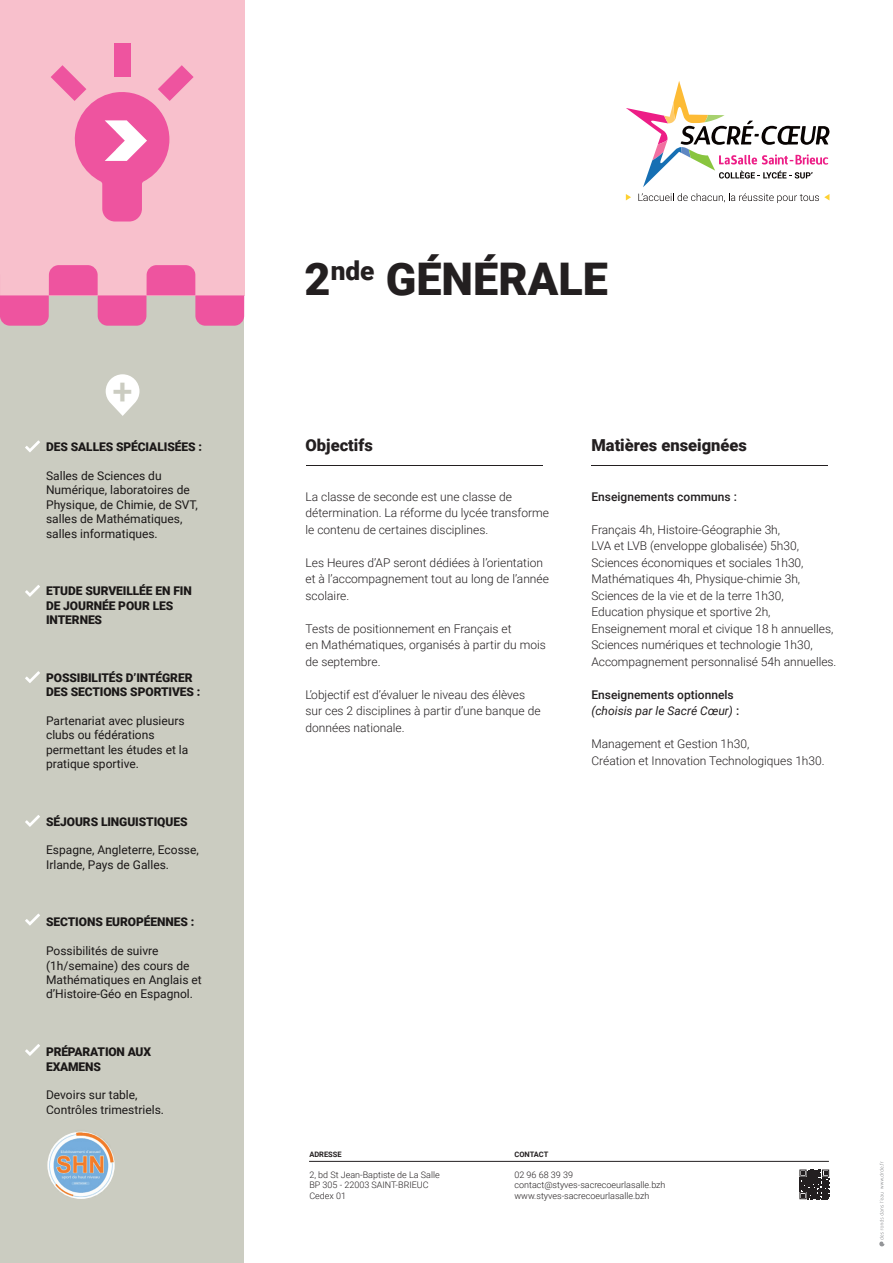
<style>
.page{position:relative;width:893px;height:1263px;background:#fff}
.page>*{position:absolute;margin:0;border:0;box-sizing:border-box;transform-origin:0 0}
.t1{font:900 45px "Roboto";color:#231f20}
.t2{font:500 36.3px "Roboto";color:#cbccc1}
.t3{font:900 16.5px "Roboto";color:#231f20}
.t4{font:300 12px/16.5px "Roboto";color:#231f20}
.t5{font:12px/14.4px "Roboto";color:#231f20}
.t6{font:900 12px/14.4px "Roboto";letter-spacing:-.005em;color:#231f20}
.t7{font:500 12px/16.5px "Roboto";color:#231f20}
.t8{font:300 9px/10.8px "Roboto";color:#231f20}
.t9{font:700 7.5px "Roboto";color:#231f20}
.s1{font-weight:400;font-style:italic}
</style>
<div class="page">
<div style="left:0;top:247px;width:244px;height:1016px;background:#cbccc1"></div>
<hr style="left:309px;top:1161px;width:520px;height:1px;background:#231f20">
<svg style="left:799px;top:1169px;width:30px;height:30px"></svg>
<svg style="left:106px;top:374px;width:33px;height:42px"></svg>
<svg style="left:626px;top:81px;width:204px;height:106px"></svg>
<svg style="left:626px;top:194px;width:5px;height:6px"></svg>
<svg style="left:638px;top:193px;width:191px;height:10px"></svg>
<svg style="left:25px;top:585px;width:15px;height:12px"></svg>
<svg style="left:25px;top:671px;width:15px;height:12px"></svg>
<svg style="left:25px;top:815px;width:15px;height:12px"></svg>
<svg style="left:25px;top:913px;width:15px;height:12px"></svg>
<svg style="left:25px;top:1044px;width:15px;height:12px"></svg>
<svg style="left:25px;top:440px;width:15px;height:12px"></svg>
<hr style="left:306px;top:465px;width:236px;height:1px;background:#231f20">
<hr style="left:591px;top:465px;width:236px;height:1px;background:#231f20">
<svg style="left:879px;top:1161px;width:5px;height:85px"></svg>
<div style="left:0;top:0;width:244px;height:295px;background:#f8c0cc"></div>
<div style="left:114px;top:43px;width:17px;height:34px;background:#ee549f"></div>
<svg style="left:51px;top:65px;width:143px;height:156px"></svg>
<svg style="left:0;top:265px;width:244px;height:61px"></svg>
<img style="left:47px;top:1131px;width:67px;height:66px">
<h2 class="t2" style="left:112px;top:366px;width:22px">+</h2>
<p class="t6" style="left:46px;top:439px;width:157px">DES SALLES SPÉCIALISÉES :</p>
<p class="t5" style="left:46px;top:468px;width:153px">Salles de Sciences du<br>Numérique, laboratoires de<br>Physique, de Chimie, de SVT, salles de Mathématiques, salles informatiques.</p>
<p class="t6" style="left:46px;top:583px;width:147px">ETUDE SURVEILLÉE EN FIN<br>DE JOURNÉE POUR LES<br>INTERNES</p>
<p class="t6" style="left:46px;top:670px;width:156px">POSSIBILITÉS D’INTÉGRER<br>DES SECTIONS SPORTIVES :</p>
<p class="t5" style="left:46px;top:713px;width:144px">Partenariat avec plusieurs clubs ou fédérations permettant les études et la pratique sportive.</p>
<p class="t6" style="left:46px;top:814px;width:143px">SÉJOURS LINGUISTIQUES</p>
<p class="t5" style="left:46px;top:842px;width:154px">Espagne, Angleterre, Ecosse,<br>Irlande, Pays de Galles.</p>
<p class="t6" style="left:46px;top:914px;width:150px">SECTIONS EUROPÉENNES :</p>
<p class="t5" style="left:46px;top:943px;width:157px">Possibilités de suivre (1h/semaine) des cours de<br>Mathématiques en Anglais et d’Histoire-Géo en Espagnol.</p>
<p class="t6" style="left:46px;top:1044px;width:106px">PRÉPARATION AUX<br>EXAMENS</p>
<p class="t5" style="left:46px;top:1087px;width:119px">Devoirs sur table,<br>Contrôles trimestriels.</p>
<h1 class="t1" style="left:305px;top:247px;width:305px">2<sup>nde</sup> GÉNÉRALE</h1>
<h3 class="t3" style="left:306px;top:434px;width:69px">Objectifs</h3>
<p class="t4" style="left:306px;top:488px;width:245px">La classe de seconde est une classe de détermination. La réforme du lycée transforme le contenu de certaines disciplines.</p>
<p class="t4" style="left:306px;top:554px;width:245px">Les Heures d’AP seront dédiées à l’orientation et à l’accompagnement tout au long de l’année scolaire.</p>
<p class="t4" style="left:306px;top:620px;width:242px">Tests de positionnement en Français et<br>en Mathématiques, organisés à partir du mois de septembre.</p>
<p class="t4" style="left:306px;top:686px;width:236px">L’objectif est d’évaluer le niveau des élèves sur ces 2 disciplines à partir d’une banque de données nationale.</p>
<h3 class="t3" style="left:591px;top:434px;width:157px">Matières enseignées</h3>
<p class="t7" style="left:591px;top:488px;width:147px">Enseignements communs :</p>
<p class="t4" style="left:591px;top:521px;width:247px">Français 4h, Histoire-Géographie 3h,<br>LVA et LVB (enveloppe globalisée) 5h30, Sciences économiques et sociales 1h30, Mathématiques 4h, Physique-chimie 3h, Sciences de la vie et de la terre 1h30, Education physique et sportive 2h, Enseignement moral et civique 18 h annuelles, Sciences numériques et technologie 1h30, Accompagnement personnalisé 54h annuelles.</p>
<p class="t7" style="left:591px;top:686px;width:149px">Enseignements optionnels <span class="s1">(choisis par le Sacré Cœur)</span> :</p>
<p class="t4" style="left:591px;top:735px;width:235px">Management et Gestion 1h30,<br>Création et Innovation Technologiques 1h30.</p>
<p class="t9" style="left:309px;top:1149px;width:34px">ADRESSE</p>
<p class="t8" style="left:309px;top:1168px;width:132px">2, bd St Jean-Baptiste de La Salle<br>BP 305 - 22003 SAINT-BRIEUC<br>Cedex 01</p>
<p class="t9" style="left:514px;top:1149px;width:35px">CONTACT</p>
<p class="t8" style="left:514px;top:1168px;width:153px">02 96 68 39 39 contact@styves-sacrecoeurlasalle.bzh www.styves-sacrecoeurlasalle.bzh</p>
</div>
